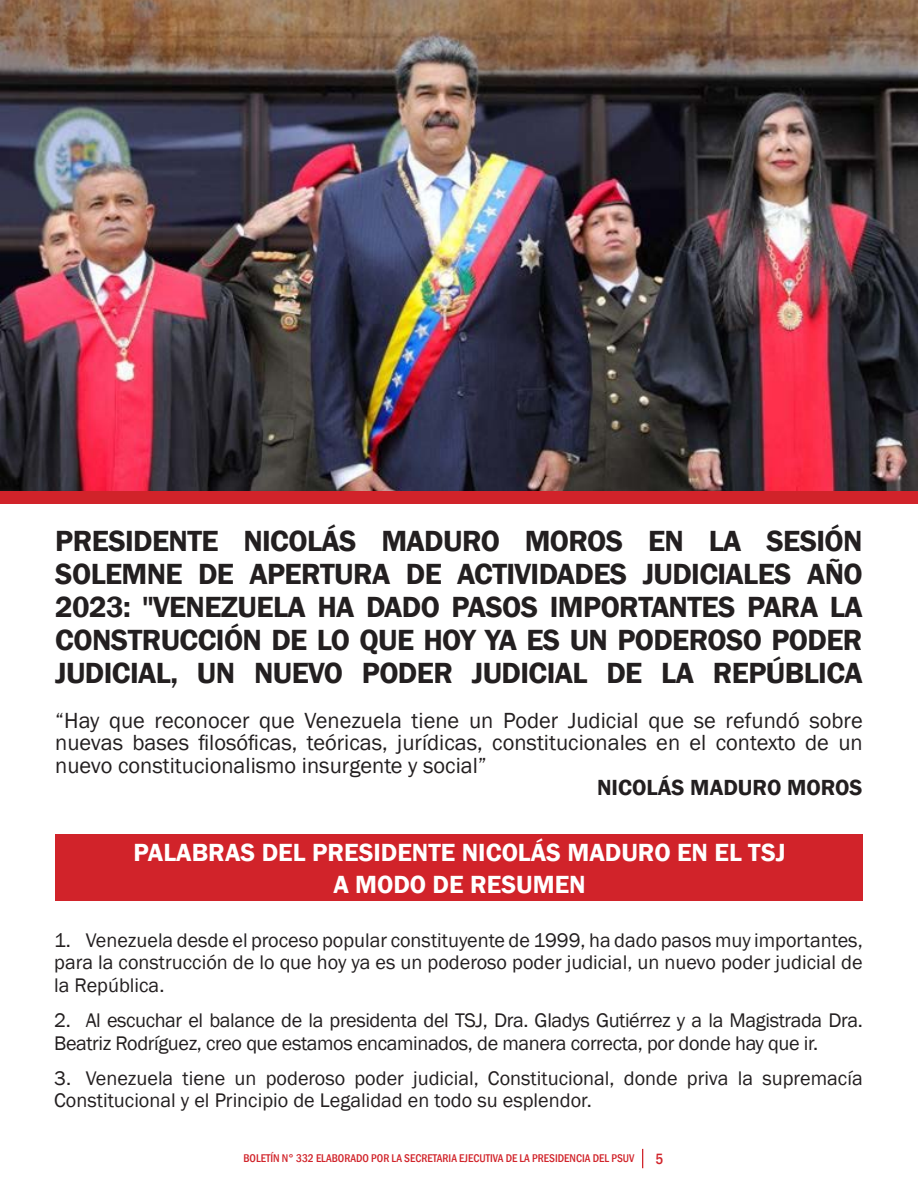
<style>
.page{position:relative;width:918px;height:1188px;background:#fff}
.page>*{position:absolute;margin:0;border:0;box-sizing:border-box;transform-origin:0 0}
.Estilo_de_párrafo_1{font:600 30px/33px "Franklin Gothic";letter-spacing:-.02em;color:#231f20;text-align:justify}
.Estilo_de_párrafo_1-2{font:600 25.5px "Franklin Gothic";color:#fff}
.Estilo_de_párrafo_1-3{font:22.5px/22.5px "Franklin Gothic";color:#231f20;text-align:justify}
.Estilo_de_párrafo_1-4{font:600 22.5px "Franklin Gothic";color:#231f20}
.Estilo_de_párrafo_1-5{font:20.25px/22.5px "Franklin Gothic";color:#231f20;text-align:justify}
.Estilo_de_párrafo_1-6{font:20.25px/22.5px "Franklin Gothic";letter-spacing:-.02em;color:#231f20}
.t1{font:500 condensed 15.3px "Franklin Gothic";color:#d1232a}
.t2{font:500 condensed 11.55px "Franklin Gothic";color:#d1232a}
</style>
<div class="page">
<svg style="left:642px;top:1149px;width:1px;height:19px"></svg>
<div style="left:0;top:491px;width:918px;height:12px;background:#d1232a"></div>
<img style="left:0;top:0;width:918px;height:491px">
<div style="left:55px;top:834px;width:808px;height:67px;background:#d1232a"></div>
<p class="Estilo_de_párrafo_1" style="left:55px;top:525px;width:809px">PRESIDENTE NICOLÁS MADURO MOROS EN LA SESIÓN SOLEMNE DE APERTURA DE ACTIVIDADES JUDICIALES AÑO 2023: "VENEZUELA HA DADO PASOS IMPORTANTES PARA LA CONSTRUCCIÓN DE LO QUE HOY YA ES UN PODEROSO PODER JUDICIAL, UN NUEVO PODER JUDICIAL DE LA REPÚBLICA</p>
<p class="Estilo_de_párrafo_1-3" style="left:55px;top:709px;width:809px">“Hay que reconocer que Venezuela tiene un Poder Judicial que se refundó sobre nuevas bases filosóficas, teóricas, jurídicas, constitucionales en el contexto de un nuevo constitucionalismo insurgente y social”</p>
<p class="Estilo_de_párrafo_1-4" style="left:597px;top:774px;width:267px">NICOLÁS MADURO MOROS</p>
<p class="Estilo_de_párrafo_1-2" style="left:133px;top:837px;width:654px">PALABRAS DEL PRESIDENTE NICOLÁS MADURO EN EL TSJ</p>
<p class="Estilo_de_párrafo_1-2" style="left:333px;top:868px;width:254px">A MODO DE RESUMEN</p>
<p class="Estilo_de_párrafo_1-5" style="left:54px;top:929px;width:810px">1. Venezuela desde el proceso popular constituyente de 1999, ha dado pasos muy importantes, para la construcción de lo que hoy ya es un poderoso poder judicial, un nuevo poder judicial de la República.</p>
<p class="Estilo_de_párrafo_1-6" style="left:54px;top:1010px;width:810px">2. Al escuchar el balance de la presidenta del TSJ, Dra. Gladys Gutiérrez y a la Magistrada Dra.<br>Beatriz Rodríguez, creo que estamos encaminados, de manera correcta, por donde hay que ir.</p>
<p class="Estilo_de_párrafo_1-5" style="left:54px;top:1067px;width:810px">3. Venezuela tiene un poderoso poder judicial, Constitucional, donde priva la supremacía<br>Constitucional y el Principio de Legalidad en todo su esplendor.</p>
<p class="t2" style="left:243px;top:1150px;width:393px">BOLETÍN N° 332 ELABORADO POR LA SECRETARIA EJECUTIVA DE LA PRESIDENCIA DEL PSUV</p>
<p class="t1" style="left:655px;top:1149px;width:9px">5</p>
</div>
